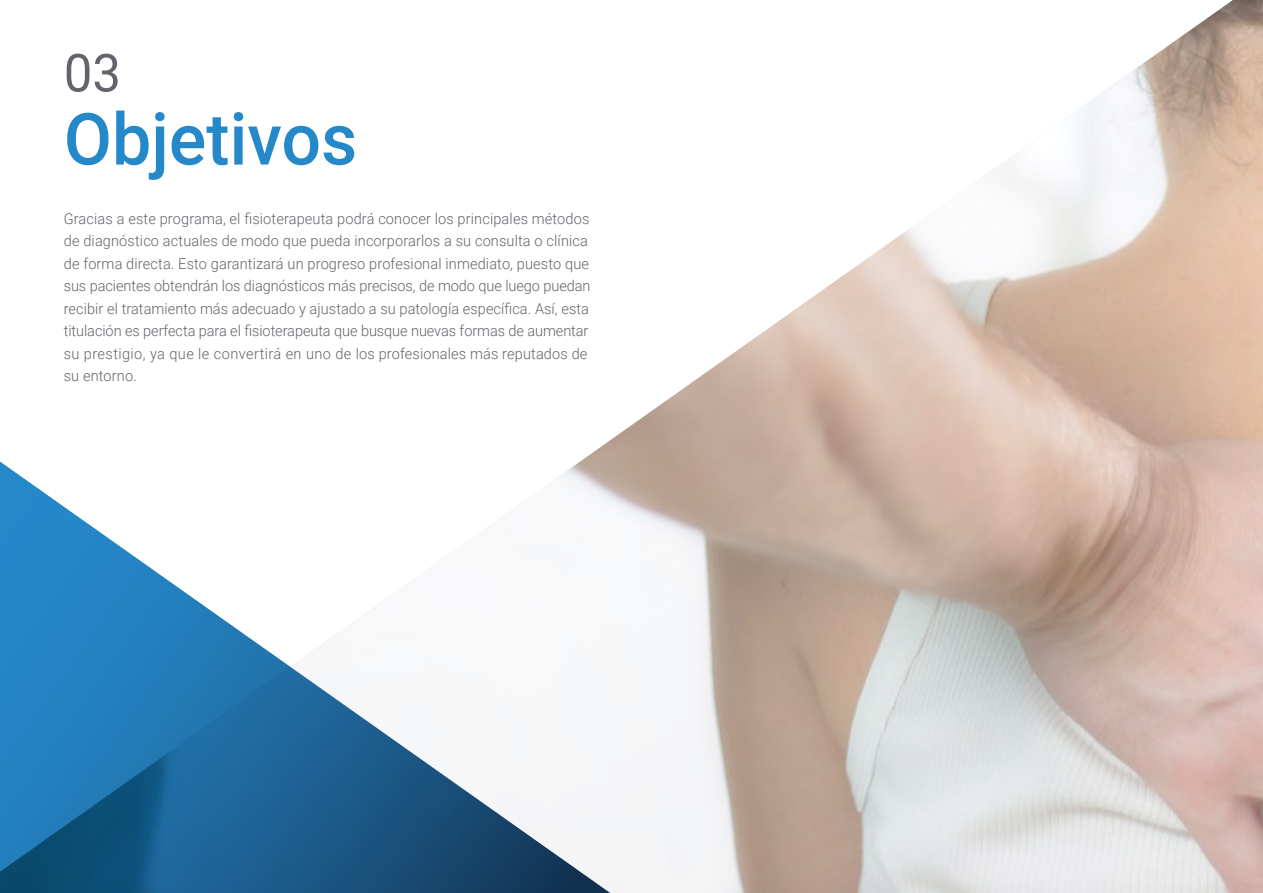
<style>
.page{position:relative;width:1263px;height:893px;background:#fff}
.page>*{position:absolute;margin:0;border:0;box-sizing:border-box;transform-origin:0 0}
.t1{font:500 72px "Roboto";color:#2488c9}
.t2{font:52.5px "Roboto";color:#61646a}
.t3{font:300 15px/22.5px "Roboto";letter-spacing:.01em;color:#61646a}
</style>
<div class="page">
<img style="left:602px;top:0;width:661px;height:893px">
<svg style="left:0;top:446px;width:640px;height:447px"></svg>
<h2 class="t2" style="left:64px;top:36px;width:59px">03</h2>
<h1 class="t1" style="left:64px;top:89px;width:295px">Objetivos</h1>
<p class="t3" style="left:64px;top:207px;width:528px">Gracias a este programa, el fisioterapeuta podrá conocer los principales métodos de diagnóstico actuales de modo que pueda incorporarlos a su consulta o clínica de forma directa. Esto garantizará un progreso profesional inmediato, puesto que sus pacientes obtendrán los diagnósticos más precisos, de modo que luego puedan recibir el tratamiento más adecuado y ajustado a su patología específica. Así, esta titulación es perfecta para el fisioterapeuta que busque nuevas formas de aumentar su prestigio, ya que le convertirá en uno de los profesionales más reputados de su entorno.</p>
</div>
